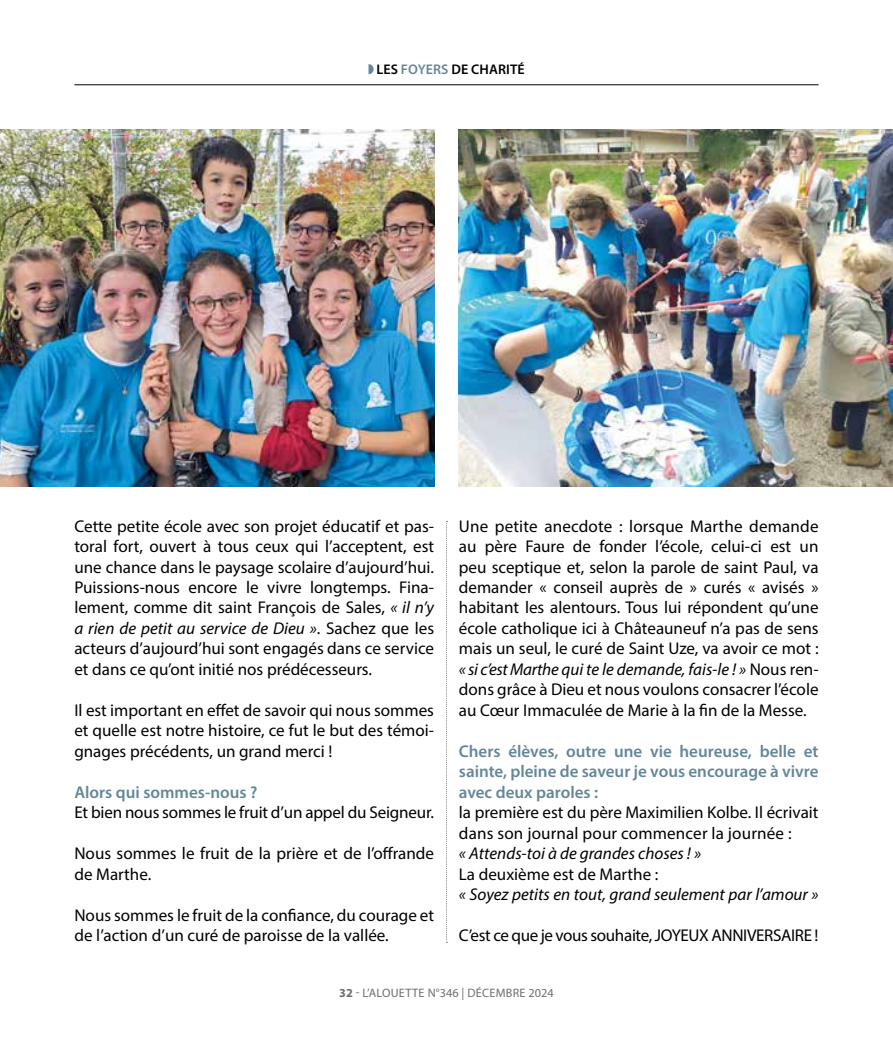
<style>
.page{position:relative;width:893px;height:1042px;background:#fff}
.page>*{position:absolute;margin:0;border:0;box-sizing:border-box;transform-origin:0 0}
.t1{font:17.15px/20.5px "Myriad Pro";color:#000;text-align:justify}
.t2{font:600 17.15px/20.5px "Myriad Pro";color:#648798;text-align:justify}
.t3{font:italic 17.15px "Myriad Pro";color:#000}
.t4{font:17.15px "Myriad Pro";letter-spacing:-.02em;color:#000}
.t5{font:600 14px "Myriad Pro";letter-spacing:.01em;color:#000}
.t6{font:12.25px "Myriad Pro";letter-spacing:.02em;color:#706f6f}
.s1{color:#648798}
.s2{font-style:italic}
.s3{font-weight:700}
</style>
<div class="page">
<svg style="left:446px;top:521px;width:1px;height:422px"></svg>
<hr style="left:74px;top:84px;width:745px;height:1px;background:#000">
<img style="left:0;top:129px;width:434px;height:357px">
<img style="left:459px;top:129px;width:434px;height:357px">
<p class="t5" style="left:368px;top:61px;width:158px"><span class="s1">◗</span> LES <span class="s1">FOYERS</span> DE CHARITÉ</p>
<p class="t1" style="left:74px;top:515px;width:361px">Cette petite école avec son projet éducatif et pas&shy;toral fort, ouvert à tous ceux qui l’acceptent, est une chance dans le paysage scolaire d’aujourd’hui.<br>Puissions-nous encore le vivre longtemps. Fina&shy;lement, comme dit saint François de Sales, <span class="s2">« il n’y a rien de petit au service de Dieu »</span>. Sachez que les acteurs d’aujourd’hui sont engagés dans ce service et dans ce qu’ont initié nos prédécesseurs.</p>
<p class="t1" style="left:74px;top:699px;width:361px">Il est important en effet de savoir qui nous sommes et quelle est notre histoire, ce fut le but des témoi&shy;gnages précédents, un grand merci !</p>
<p class="t2" style="left:74px;top:781px;width:185px">Alors qui sommes-nous ?</p>
<p class="t1" style="left:74px;top:802px;width:361px">Et bien nous sommes le fruit d’un appel du Seigneur.</p>
<p class="t1" style="left:74px;top:843px;width:361px">Nous sommes le fruit de la prière et de l’offrande de Marthe.</p>
<p class="t1" style="left:74px;top:904px;width:361px">Nous sommes le fruit de la confiance, du courage et de l’action d’un curé de paroisse de la vallée.</p>
<p class="t1" style="left:459px;top:515px;width:361px">Une petite anecdote : lorsque Marthe demande au père Faure de fonder l’école, celui-ci est un peu sceptique et, selon la parole de saint Paul, va demander « conseil auprès de » curés « avisés » habitant les alentours. Tous lui répondent qu’une école catholique ici à Châteauneuf n’a pas de sens mais un seul, le curé de Saint Uze, va avoir ce mot : <span class="s2">« si c’est Marthe qui te le demande, fais-le ! »</span> Nous ren&shy;dons grâce à Dieu et nous voulons consacrer l’école au Cœur Immaculée de Marie à la fin de la Messe.</p>
<p class="t2" style="left:459px;top:740px;width:361px">Chers élèves, outre une vie heureuse, belle et sainte, pleine de saveur je vous encourage à vivre avec deux paroles :</p>
<p class="t1" style="left:459px;top:802px;width:361px">la première est du père Maximilien Kolbe. Il écrivait dans son journal pour commencer la journée :</p>
<p class="t3" style="left:459px;top:843px;width:244px">« Attends-toi à de grandes choses ! »</p>
<p class="t1" style="left:459px;top:863px;width:201px">La deuxième est de Marthe :</p>
<p class="t3" style="left:459px;top:884px;width:361px">« Soyez petits en tout, grand seulement par l’amour »</p>
<p class="t4" style="left:459px;top:925px;width:361px">C’est ce que je vous souhaite, JOYEUX ANNIVERSAIRE !</p>
<p class="t6" style="left:339px;top:985px;width:216px"><span class="s3">32</span> - L’ALOUETTE N°346 | DÉCEMBRE 2024</p>
</div>
